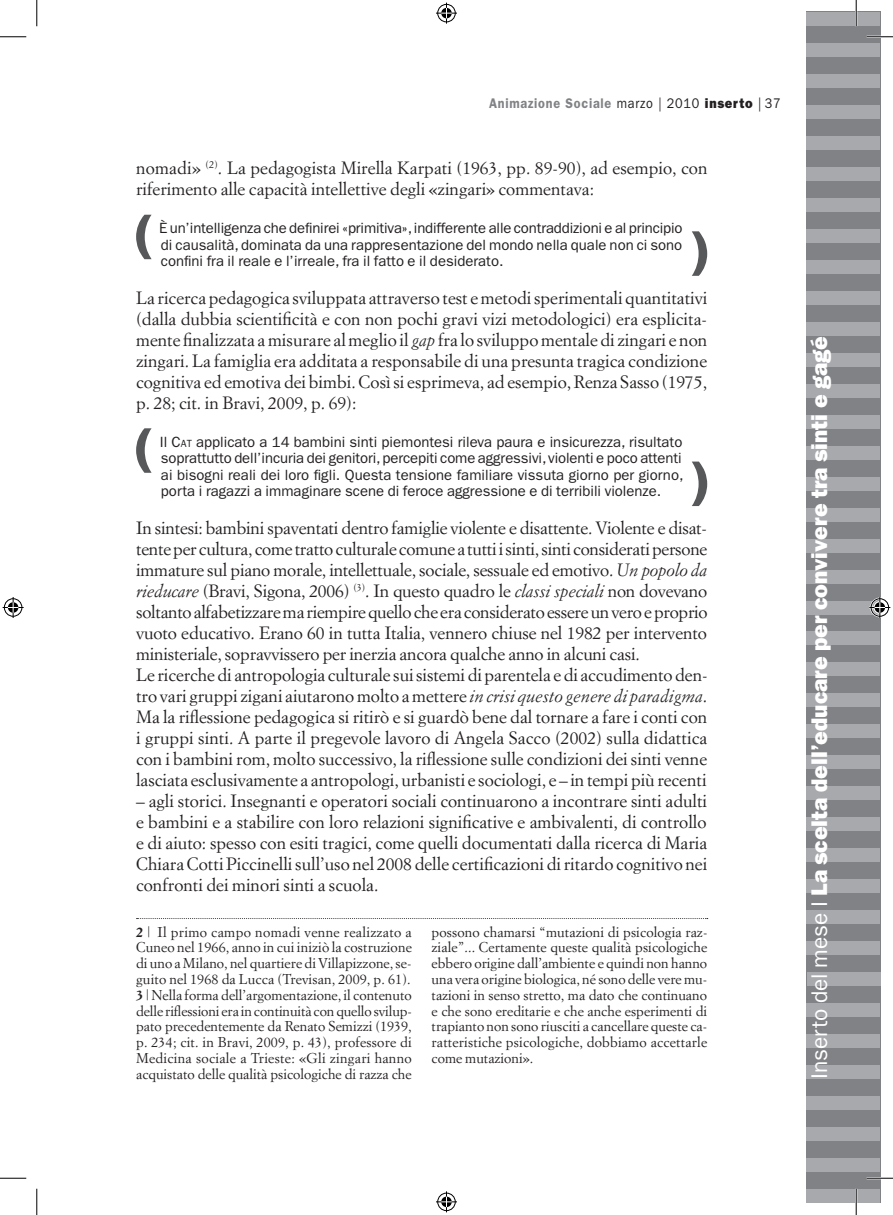
<style>
.page{position:relative;width:893px;height:1215px;background:#fff}
.page>*{position:absolute;margin:0;border:0;box-sizing:border-box;transform-origin:0 0}
.t1{font:22.75px "ITC Franklin Gothic Std Hvy";color:#fff}
.t2{font:17.5px/21px "Simoncini Garamond Std";letter-spacing:-.005em;color:#231f20}
.t3{font:14.88px/16.6px "ITC Franklin Gothic Std";color:#231f20;text-align:justify}
.t4{font:14px/15.8px "Simoncini Garamond Std";color:#231f20;text-align:justify}
.t5{font:600 14px "ITC Franklin Gothic Std";letter-spacing:.06em;color:#808285;scale:.9 1}
.s1{font-weight:400;color:#231f20}
.s2{font-family:"ITC Franklin Gothic Std Hvy";font-weight:400;color:#231f20}
.s3{font-style:italic}
.s4{font-style:inherit}
.s5{font-size:10.33px}
.s6{font-weight:700}
.s7{font-family:"ITC Franklin Gothic Std"}
</style>
<div class="page">
<div style="left:806px;top:12px;width:74px;height:1190px;background:#808285"></div>
<div style="left:806px;top:1189px;width:73px;height:13px;background:#a8a9ad"></div>
<div style="left:806px;top:1158px;width:73px;height:14px;background:#a8a9ad"></div>
<div style="left:806px;top:1127px;width:73px;height:14px;background:#a8a9ad"></div>
<div style="left:806px;top:1096px;width:73px;height:14px;background:#a8a9ad"></div>
<div style="left:806px;top:724px;width:73px;height:14px;background:#a8a9ad"></div>
<div style="left:806px;top:384px;width:73px;height:13px;background:#a8a9ad"></div>
<div style="left:806px;top:1065px;width:73px;height:14px;background:#a8a9ad"></div>
<div style="left:806px;top:693px;width:73px;height:14px;background:#a8a9ad"></div>
<div style="left:806px;top:353px;width:73px;height:13px;background:#a8a9ad"></div>
<div style="left:806px;top:1034px;width:73px;height:14px;background:#a8a9ad"></div>
<div style="left:806px;top:662px;width:73px;height:14px;background:#a8a9ad"></div>
<div style="left:806px;top:322px;width:73px;height:13px;background:#a8a9ad"></div>
<div style="left:806px;top:1003px;width:73px;height:14px;background:#a8a9ad"></div>
<div style="left:807px;top:972px;width:73px;height:14px;background:#a8a9ad"></div>
<div style="left:806px;top:631px;width:73px;height:14px;background:#a8a9ad"></div>
<div style="left:806px;top:291px;width:73px;height:13px;background:#a8a9ad"></div>
<div style="left:806px;top:941px;width:73px;height:14px;background:#a8a9ad"></div>
<div style="left:806px;top:600px;width:73px;height:14px;background:#a8a9ad"></div>
<div style="left:806px;top:260px;width:73px;height:13px;background:#a8a9ad"></div>
<div style="left:806px;top:910px;width:73px;height:14px;background:#a8a9ad"></div>
<div style="left:806px;top:569px;width:73px;height:14px;background:#a8a9ad"></div>
<div style="left:806px;top:229px;width:73px;height:13px;background:#a8a9ad"></div>
<div style="left:806px;top:879px;width:73px;height:14px;background:#a8a9ad"></div>
<div style="left:806px;top:538px;width:73px;height:14px;background:#a8a9ad"></div>
<div style="left:806px;top:198px;width:73px;height:13px;background:#a8a9ad"></div>
<div style="left:806px;top:848px;width:73px;height:14px;background:#a8a9ad"></div>
<div style="left:806px;top:507px;width:73px;height:14px;background:#a8a9ad"></div>
<div style="left:806px;top:167px;width:73px;height:14px;background:#a8a9ad"></div>
<div style="left:806px;top:817px;width:73px;height:14px;background:#a8a9ad"></div>
<div style="left:806px;top:476px;width:73px;height:14px;background:#a8a9ad"></div>
<div style="left:806px;top:136px;width:73px;height:14px;background:#a8a9ad"></div>
<div style="left:806px;top:786px;width:73px;height:14px;background:#a8a9ad"></div>
<div style="left:806px;top:446px;width:73px;height:13px;background:#a8a9ad"></div>
<div style="left:806px;top:105px;width:73px;height:14px;background:#a8a9ad"></div>
<div style="left:806px;top:43px;width:73px;height:14px;background:#a8a9ad"></div>
<div style="left:806px;top:755px;width:73px;height:14px;background:#a8a9ad"></div>
<div style="left:806px;top:415px;width:73px;height:13px;background:#a8a9ad"></div>
<div style="left:806px;top:74px;width:73px;height:14px;background:#a8a9ad"></div>
<div style="left:806px;top:12px;width:73px;height:14px;background:#a8a9ad"></div>
<svg style="left:136px;top:215px;width:15px;height:44px"></svg>
<svg style="left:692px;top:231px;width:14px;height:45px"></svg>
<svg style="left:136px;top:428px;width:15px;height:45px"></svg>
<svg style="left:692px;top:461px;width:14px;height:45px"></svg>
<svg style="left:136px;top:918px;width:571px;height:1px"></svg>
<hr style="left:866px;top:36px;width:26px;height:2px;background:#fff">
<hr style="left:866px;top:1177px;width:26px;height:2px;background:#fff">
<hr style="left:854px;top:0;width:2px;height:26px;background:#fff">
<hr style="left:854px;top:1188px;width:2px;height:26px;background:#fff">
<svg style="left:0;top:36px;width:26px;height:1px"></svg>
<svg style="left:866px;top:36px;width:26px;height:1px"></svg>
<svg style="left:0;top:1177px;width:26px;height:1px"></svg>
<svg style="left:866px;top:1177px;width:26px;height:1px"></svg>
<svg style="left:36px;top:0;width:1px;height:26px"></svg>
<svg style="left:36px;top:1188px;width:1px;height:26px"></svg>
<svg style="left:855px;top:0;width:1px;height:26px"></svg>
<svg style="left:855px;top:1188px;width:1px;height:26px"></svg>
<svg style="left:436px;top:3px;width:21px;height:21px"></svg>
<svg style="left:436px;top:1191px;width:21px;height:21px"></svg>
<svg style="left:3px;top:597px;width:21px;height:21px"></svg>
<svg style="left:868px;top:597px;width:21px;height:21px"></svg>
<p class="t5" style="left:489px;top:94px;width:325px">Animazione Sociale <span class="s1">marzo | 2010</span> <span class="s2">inserto</span> <span class="s1">| 37</span></p>
<p class="t2" style="left:136px;top:157px;width:572px">nomadi» <sup>(2)</sup>. La pedagogista Mirella Karpati (1963, pp. 89-90), ad esempio, con riferimento alle capacità intellettive degli «zingari» commentava:</p>
<p class="t3" style="left:159px;top:220px;width:525px">È un’intelligenza che definirei «primitiva», indifferente alle contraddizioni e al principio di causalità, dominata da una rappresentazione del mondo nella quale non ci sono confini fra il reale e l’irreale, fra il fatto e il desiderato.</p>
<p class="t2" style="left:136px;top:287px;width:572px;text-align:justify">La ricerca pedagogica sviluppata attraverso test e metodi sperimentali quantitativi (dalla dubbia scientificità e con non pochi gravi vizi metodologici) era esplicita&shy;mente finalizzata a misurare al meglio il <span class="s3">gap</span> fra lo sviluppo mentale di zingari e non zingari. La famiglia era additata a responsabile di una presunta tragica condizione cognitiva ed emotiva dei bimbi. Così si esprimeva, ad esempio, Renza Sasso (1975, p. 28; cit. in Bravi, 2009, p. 69):</p>
<p class="t3" style="left:160px;top:433px;width:524px">Il <span class="s4">C</span><span class="s5">at</span> applicato a 14 bambini sinti piemontesi rileva paura e insicurezza, risultato soprattutto dell’incuria dei genitori, percepiti come aggressivi, violenti e poco attenti ai bisogni reali dei loro figli. Questa tensione familiare vissuta giorno per giorno, porta i ragazzi a immaginare scene di feroce aggressione e di terribili violenze.</p>
<p class="t2" style="left:136px;top:517px;width:572px">In sintesi: bambini spaventati dentro famiglie violente e disattente. Violente e disat&shy;tente per cultura, come tratto culturale comune a tutti i sinti, sinti considerati persone immature sul piano morale, intellettuale, sociale, sessuale ed emotivo. <span class="s3">Un popolo da rieducare</span> (Bravi, Sigona, 2006) <sup>(3)</sup>. In questo quadro le <span class="s3">classi speciali</span> non dovevano soltanto alfabetizzare ma riempire quello che era considerato essere un vero e proprio vuoto educativo. Erano 60 in tutta Italia, vennero chiuse nel 1982 per intervento ministeriale, sopravvissero per inerzia ancora qualche anno in alcuni casi.<br>Le ricerche di antropologia culturale sui sistemi di parentela e di accudimento den&shy;tro vari gruppi zigani aiutarono molto a mettere <span class="s3">in crisi questo genere di paradigma</span>.<br>Ma la riflessione pedagogica si ritirò e si guardò bene dal tornare a fare i conti con i gruppi sinti. A parte il pregevole lavoro di Angela Sacco (2002) sulla didattica con i bambini rom, molto successivo, la riflessione sulle condizioni dei sinti venne lasciata esclusivamente a antropologi, urbanisti e sociologi, e – in tempi più recenti</p>
<p class="t2" style="left:136px;top:790px;width:572px;text-align:justify">– agli storici. Insegnanti e operatori sociali continuarono a incontrare sinti adulti e bambini e a stabilire con loro relazioni significative e ambivalenti, di controllo e di aiuto: spesso con esiti tragici, come quelli documentati dalla ricerca di Maria Chiara Cotti Piccinelli sull’uso nel 2008 delle certificazioni di ritardo cognitivo nei confronti dei minori sinti a scuola.</p>
<p class="t4" style="left:136px;top:923px;width:277px"><span class="s6">2</span> <span class="s3">|</span> Il primo campo nomadi venne realizzato a Cuneo nel 1966, anno in cui iniziò la costruzione di uno a Milano, nel quartiere di Villapizzone, se&shy;guito nel 1968 da Lucca (Trevisan, 2009, p. 61).<br><span class="s6">3</span> <span class="s3">|</span> Nella forma dell’argomentazione, il contenuto delle riflessioni era in continuità con quello svilup&shy;pato precedentemente da Renato Semizzi (1939, p. 234; cit. in Bravi, 2009, p. 43), professore di Medicina sociale a Trieste: «Gli zingari hanno acquistato delle qualità psicologiche di razza che</p>
<p class="t4" style="left:431px;top:923px;width:277px">possono chamarsi “mutazioni di psicologia raz&shy;ziale”... Certamente queste qualità psicologiche ebbero origine dall’ambiente e quindi non hanno una vera origine biologica, né sono delle vere mu&shy;tazioni in senso stretto, ma dato che continuano e che sono ereditarie e che anche esperimenti di trapianto non sono riusciti a cancellare queste ca&shy;ratteristiche psicologiche, dobbiamo accettarle come mutazioni».</p>
<h1 class="t1" style="left:805px;top:1078px;width:744px;rotate:-90deg"><span class="s7">Inserto del mese I</span> La scelta dell’educare per convivere tra sinti e gagé</h1>
</div>
